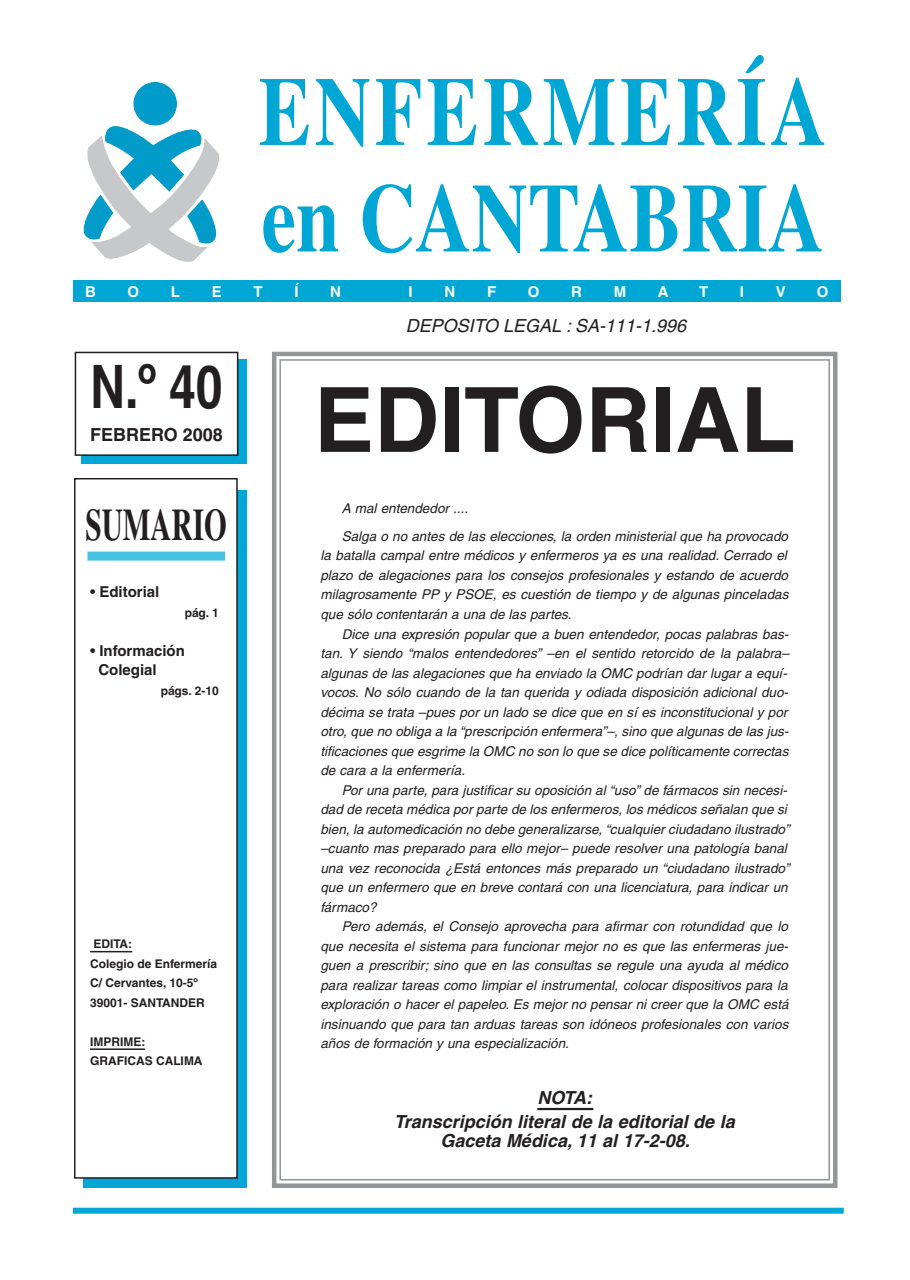
<style>
.page{position:relative;width:910px;height:1280px;background:#fff}
.page>*{position:absolute;margin:0;border:0;box-sizing:border-box;transform-origin:0 0}
.t1{font:700 97.5px/106.5px "Times";letter-spacing:.025em;color:#00a7d5;scale:.8 1}
.t2{font:700 90px "Helvetica";color:#231f20}
.t3{font:700 60px "Helvetica";color:#231f20;scale:.8 1}
.t4{font:700 45px "Times";color:#231f20;scale:.65 1}
.t5{font:italic 700 18px/23.7px "Helvetica";color:#231f20;text-align:center}
.t6{font:italic 18px "Helvetica";color:#231f20}
.t7{font:700 18px "Helvetica";color:#231f20}
.t8{font:700 15px/19.5px "Helvetica";color:#231f20}
.t9{font:700 15px "Helvetica";color:#fff}
.t10{font:italic 13.5px/19.5px "Helvetica";color:#231f20}
.t11{font:700 12px/19.5px "Helvetica";color:#231f20}
.s1{font-weight:400}
</style>
<div class="page">
<div style="left:83px;top:491px;width:164px;height:697px;background:#00a7d5"></div>
<div style="left:81px;top:359px;width:166px;height:104px;background:#00a7d5"></div>
<div style="left:272px;top:352px;width:565px;height:836px;border:4px solid #939598"></div>
<div style="left:75px;top:479px;width:162px;height:699px;background:#fff"></div>
<div style="left:74px;top:478px;width:164px;height:701px;border:2px solid #231f20"></div>
<div style="left:134px;top:82px;width:43px;height:43px;background:#009bc8;border:1px solid #009bc8;border-radius:50%"></div>
<svg style="left:83px;top:125px;width:136px;height:137px"></svg>
<div style="left:73px;top:281px;width:768px;height:21px;background:#00a7d5"></div>
<hr style="left:537px;top:1108px;width:56px;height:2px;background:#231f20">
<div style="left:73px;top:1208px;width:771px;height:6px;background:#00a7d5"></div>
<hr style="left:90px;top:951px;width:42px;height:1px;background:#231f20">
<hr style="left:90px;top:1048px;width:55px;height:2px;background:#231f20">
<div style="left:75px;top:352px;width:163px;height:103px;background:#fff"></div>
<div style="left:75px;top:352px;width:163px;height:104px;border:2px solid #231f20"></div>
<div style="left:88px;top:552px;width:137px;height:9px;background:#47c3e4"></div>
<h1 class="t1" style="left:259px;top:68px;width:712px">ENFERMERÍA en CANTABRIA</h1>
<p class="t9" style="left:85px;top:286px;width:12px">B</p>
<p class="t9" style="left:128px;top:286px;width:13px">O</p>
<p class="t9" style="left:171px;top:286px;width:11px">L</p>
<p class="t9" style="left:212px;top:286px;width:12px">E</p>
<p class="t9" style="left:254px;top:286px;width:11px">T</p>
<p class="t9" style="left:294px;top:286px;width:6px">Í</p>
<p class="t9" style="left:330px;top:286px;width:12px">N</p>
<p class="t9" style="left:409px;top:286px;width:6px">I</p>
<p class="t9" style="left:444px;top:286px;width:12px">N</p>
<p class="t9" style="left:487px;top:286px;width:11px">F</p>
<p class="t9" style="left:528px;top:286px;width:13px">O</p>
<p class="t9" style="left:571px;top:286px;width:12px">R</p>
<p class="t9" style="left:614px;top:286px;width:14px">M</p>
<p class="t9" style="left:658px;top:286px;width:12px">A</p>
<p class="t9" style="left:699px;top:286px;width:11px">T</p>
<p class="t9" style="left:740px;top:286px;width:6px">I</p>
<p class="t9" style="left:776px;top:286px;width:12px">V</p>
<p class="t9" style="left:817px;top:286px;width:13px">O</p>
<h3 class="t3" style="left:90px;top:365px;width:167px">N.º 40</h3>
<h3 class="t7" style="left:90px;top:428px;width:134px">FEBRERO 2008</h3>
<h3 class="t4" style="left:85px;top:508px;width:219px">SUMARIO</h3>
<p class="t8" style="left:90px;top:584px;width:71px"><span class="s1">•</span> Editorial</p>
<p class="t11" style="left:185px;top:604px;width:36px">pág. 1</p>
<p class="t8" style="left:98px;top:642px;width:88px;text-indent:-8px"><span class="s1">•</span> Información<br>Colegial</p>
<p class="t11" style="left:161px;top:682px;width:60px">págs. 2-10</p>
<p class="t11" style="left:90px;top:936px;width:129px">EDITA:<br>Colegio de Enfermería<br>C/ Cervantes, 10-5º<br>39001- SANTANDER</p>
<p class="t11" style="left:90px;top:1033px;width:114px">IMPRIME:<br>GRAFICAS CALIMA</p>
<h3 class="t6" style="left:406px;top:319px;width:285px">DEPOSITO LEGAL :SA-111-1.996</h3>
<h2 class="t2" style="left:314px;top:387px;width:483px">EDITORIAL</h2>
<p class="t10" style="left:342px;top:495px;width:450px;line-height:28px">A mal entendedor ....<br>Salga o no antes de las elecciones, la orden ministerial que ha provocado</p>
<p class="t10" style="left:320px;top:547px;width:472px;text-align:justify">la batalla campal entre médicos y enfermeros ya es una realidad. Cerrado el plazo de alegaciones para los consejos profesionales y estando de acuerdo milagrosamente PP y PSOE, es cuestión de tiempo y de algunas pinceladas que sólo contentarán a una de las partes.</p>
<p class="t10" style="left:320px;top:625px;width:473px;text-indent:21px">Dice una expresión popular que a buen entendedor, pocas palabras bas&shy;tan. Y siendo “malos entendedores” –en el sentido retorcido de la palabra– algunas de las alegaciones que ha enviado la OMC podrían dar lugar a equí&shy;vocos. No sólo cuando de la tan querida y odiada disposición adicional duo&shy;décima se trata –pues por un lado se dice que en sí es inconstitucional y por otro, que no obliga a la “prescripción enfermera”–, sino que algunas de las jus&shy;tificaciones que esgrime la OMC no son lo que se dice políticamente correctas de cara a la enfermería.</p>
<p class="t10" style="left:320px;top:781px;width:473px;text-indent:21px">Por una parte, para justificar su oposición al “uso” de fármacos sin necesi&shy;dad de receta médica por parte de los enfermeros, los médicos señalan que si bien, la automedicación no debe generalizarse,“cualquier ciudadano ilustrado” –cuanto mas preparado para ello mejor– puede resolver una patología banal una vez reconocida ¿Está entonces más preparado un “ciudadano ilustrado” que un enfermero que en breve contará con una licenciatura, para indicar un fármaco?</p>
<p class="t10" style="left:320px;top:918px;width:472px;text-align:justify;text-indent:21px">Pero además, el Consejo aprovecha para afirmar con rotundidad que lo que necesita el sistema para funcionar mejor no es que las enfermeras jue&shy;guen a prescribir; sino que en las consultas se regule una ayuda al médico para realizar tareas como limpiar el instrumental, colocar dispositivos para la exploración o hacer el papeleo. Es mejor no pensar ni creer que la OMC está insinuando que para tan arduas tareas son idóneos profesionales con varios años de formación y una especialización.</p>
<h3 class="t5" style="left:394px;top:1087px;width:346px">NOTA:<br>Transcripción literal de la editorial de la</h3>
<h3 class="t5" style="left:440px;top:1131px;width:254px">Gaceta Médica, 11 al 17-2-08.</h3>
</div>
